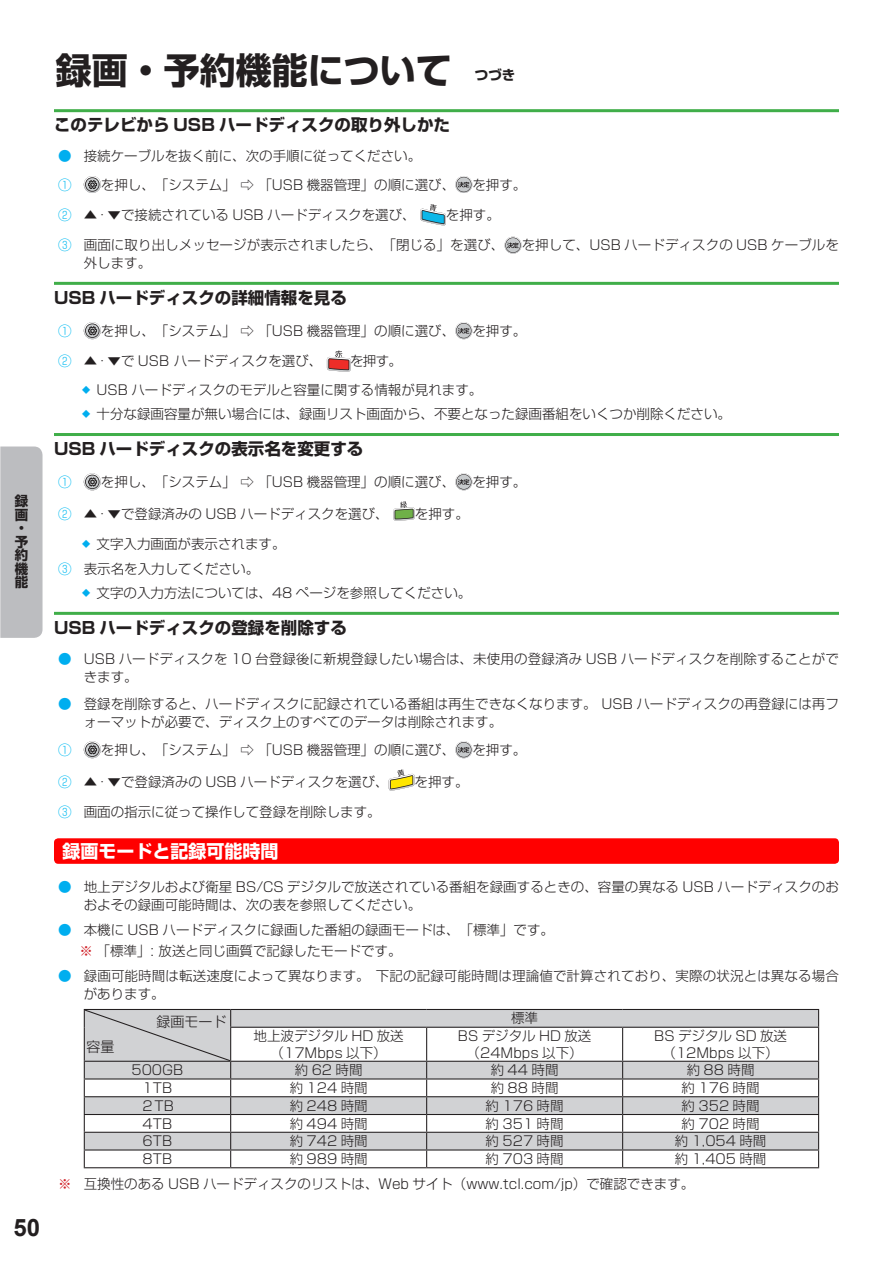
<style>
.page{position:relative;width:893px;height:1263px;background:#fff}
.page>*{position:absolute;margin:0;border:0;box-sizing:border-box;transform-origin:0 0}
.一级标题副本{font:700 36px "Shin Go Pro";color:#231f20}
.t1{font:700 24px "Arial";color:#231f20}
.二级标题{font:700 18px "Shin Go Pro";color:#fff}
.正文突出{font:700 16.5px "Shin Go Pro";color:#231f20}
.正文{font:300 13.95px "Shin Go Pro";color:#231f20}
.正文-2{font:300 13.5px/18px "Shin Go Pro";color:#231f20}
.一级标题副本-2{font:700 13.5px/13.5px "Shin Go Pro";color:#231f20}
.t2{font:300 13.5px "Shin Go Pro";color:#00baf1}
.s1{font-weight:400;color:#00aeef}
.s2{color:#00baf1}
.s3{color:#00aeef}
.s4{color:#d1232a}
</style>
<div class="page">
<div style="left:0;top:446px;width:43px;height:192px;background:#bcbdc0"></div>
<hr style="left:54px;top:109px;width:785px;height:3px;background:#40ae49">
<hr style="left:54px;top:282px;width:785px;height:3px;background:#40ae49">
<hr style="left:54px;top:433px;width:785px;height:3px;background:#40ae49">
<hr style="left:54px;top:612px;width:785px;height:3px;background:#40ae49">
<svg style="left:84px;top:176px;width:17px;height:17px"></svg>
<svg style="left:455px;top:176px;width:17px;height:17px"></svg>
<svg style="left:420px;top:204px;width:26px;height:21px"></svg>
<svg style="left:504px;top:237px;width:18px;height:17px"></svg>
<svg style="left:84px;top:322px;width:17px;height:17px"></svg>
<svg style="left:455px;top:322px;width:17px;height:17px"></svg>
<svg style="left:327px;top:350px;width:24px;height:22px"></svg>
<svg style="left:84px;top:473px;width:17px;height:17px"></svg>
<svg style="left:455px;top:473px;width:17px;height:17px"></svg>
<svg style="left:393px;top:501px;width:22px;height:20px"></svg>
<svg style="left:84px;top:741px;width:17px;height:17px"></svg>
<svg style="left:455px;top:741px;width:17px;height:17px"></svg>
<svg style="left:389px;top:769px;width:26px;height:22px"></svg>
<div style="left:54px;top:838px;width:785px;height:26px;background:#f00;border-radius:4px"></div>
<svg style="left:231px;top:1010px;width:587px;height:139px;fill:#d1d2d4"></svg>
<hr style="left:84px;top:1009px;width:147px;height:1px;background:#231f20">
<hr style="left:231px;top:1009px;width:196px;height:1px;background:#231f20">
<hr style="left:427px;top:1009px;width:196px;height:1px;background:#231f20">
<hr style="left:623px;top:1009px;width:196px;height:1px;background:#231f20">
<svg style="left:818px;top:1010px;width:1px;height:17px"></svg>
<hr style="left:230px;top:1027px;width:197px;height:1px;background:#231f20">
<hr style="left:427px;top:1027px;width:196px;height:1px;background:#231f20">
<hr style="left:426px;top:1028px;width:1px;height:33px;background:#231f20">
<hr style="left:623px;top:1027px;width:196px;height:1px;background:#231f20">
<hr style="left:622px;top:1028px;width:1px;height:33px;background:#231f20">
<hr style="left:818px;top:1028px;width:1px;height:33px;background:#231f20">
<hr style="left:231px;top:1061px;width:196px;height:1px;background:#231f20">
<hr style="left:427px;top:1061px;width:196px;height:1px;background:#231f20">
<hr style="left:623px;top:1061px;width:196px;height:1px;background:#231f20">
<hr style="left:231px;top:1078px;width:196px;height:1px;background:#231f20">
<hr style="left:427px;top:1078px;width:196px;height:1px;background:#231f20">
<hr style="left:623px;top:1078px;width:196px;height:1px;background:#231f20">
<hr style="left:231px;top:1096px;width:196px;height:1px;background:#231f20">
<hr style="left:427px;top:1096px;width:196px;height:1px;background:#231f20">
<hr style="left:623px;top:1096px;width:196px;height:1px;background:#231f20">
<hr style="left:231px;top:1114px;width:196px;height:1px;background:#231f20">
<hr style="left:427px;top:1114px;width:196px;height:1px;background:#231f20">
<hr style="left:623px;top:1114px;width:196px;height:1px;background:#231f20">
<hr style="left:231px;top:1132px;width:196px;height:1px;background:#231f20">
<hr style="left:427px;top:1132px;width:196px;height:1px;background:#231f20">
<hr style="left:623px;top:1132px;width:196px;height:1px;background:#231f20">
<hr style="left:231px;top:1149px;width:196px;height:1px;background:#231f20">
<hr style="left:427px;top:1149px;width:196px;height:1px;background:#231f20">
<svg style="left:426px;top:1062px;width:1px;height:105px"></svg>
<hr style="left:623px;top:1149px;width:196px;height:1px;background:#231f20">
<svg style="left:622px;top:1062px;width:1px;height:105px"></svg>
<svg style="left:818px;top:1062px;width:1px;height:105px"></svg>
<hr style="left:84px;top:1167px;width:147px;height:1px;background:#231f20">
<hr style="left:231px;top:1167px;width:196px;height:1px;background:#231f20">
<hr style="left:427px;top:1167px;width:196px;height:1px;background:#231f20">
<hr style="left:623px;top:1167px;width:196px;height:1px;background:#231f20">
<svg style="left:84px;top:1010px;width:147px;height:157px"></svg>
<p class="一级标题副本-2" style="left:15px;top:493px;width:15px">録画・予約機能</p>
<h2 class="t1" style="left:14px;top:1211px;width:28px">50</h2>
<p class="一级标题副本" style="left:56px;top:42px;width:397px">録画・予約機能について</p>
<p class="一级标题副本-2" style="left:475px;top:66px;width:42px">つづき</p>
<p class="正文突出" style="left:54px;top:112px;width:397px">このテレビから USB ハードディスクの取り外しかた</p>
<p class="正文-2" style="left:58px;top:146px;width:365px"><span class="s1">●</span> 接続ケーブルを抜く前に、次の手順に従ってください。</p>
<p class="t2" style="left:58px;top:173px;width:15px">①</p>
<p class="正文-2" style="left:101px;top:174px;width:356px">を押し、「システム」 ⇨ 「USB 機器管理」の順に選び、</p>
<p class="正文-2" style="left:472px;top:174px;width:55px">を押す。</p>
<p class="正文-2" style="left:58px;top:204px;width:359px"><span class="s2">②</span> ▲ · ▼で接続されている USB ハードディスクを選び、</p>
<p class="正文-2" style="left:446px;top:204px;width:55px">を押す。</p>
<p class="正文-2" style="left:58px;top:235px;width:448px"><span class="s2">③</span> 画面に取り出しメッセージが表示されましたら、「閉じる」を選び、</p>
<p class="正文-2" style="left:522px;top:235px;width:319px">を押して、USB ハードディスクの USB ケーブルを</p>
<p class="正文-2" style="left:84px;top:252px;width:69px">外します。</p>
<p class="正文突出" style="left:54px;top:285px;width:294px">USB ハードディスクの詳細情報を見る</p>
<p class="t2" style="left:58px;top:320px;width:15px">①</p>
<p class="正文-2" style="left:101px;top:320px;width:356px">を押し、「システム」 ⇨ 「USB 機器管理」の順に選び、</p>
<p class="正文-2" style="left:472px;top:320px;width:55px">を押す。</p>
<p class="正文-2" style="left:58px;top:350px;width:266px"><span class="s2">②</span> ▲ · ▼で USB ハードディスクを選び、</p>
<p class="正文-2" style="left:350px;top:350px;width:53px">を押す。</p>
<p class="正文-2" style="left:80px;top:379px;width:404px"><span class="s3">⿙</span> USB ハードディスクのモデルと容量に関する情報が見れます。</p>
<p class="正文-2" style="left:80px;top:404px;width:653px"><span class="s3">⿙</span> 十分な録画容量が無い場合には、録画リスト画面から、不要となった録画番組をいくつか削除ください。</p>
<p class="正文突出" style="left:54px;top:436px;width:311px">USB ハードディスクの表示名を変更する</p>
<p class="t2" style="left:58px;top:471px;width:15px">①</p>
<p class="正文-2" style="left:101px;top:471px;width:356px">を押し、「システム」 ⇨ 「USB 機器管理」の順に選び、</p>
<p class="正文-2" style="left:472px;top:471px;width:55px">を押す。</p>
<p class="正文-2" style="left:58px;top:503px;width:332px"><span class="s2">②</span> ▲ · ▼で登録済みの USB ハードディスクを選び、</p>
<p class="正文-2" style="left:415px;top:503px;width:55px">を押す。</p>
<p class="正文-2" style="left:80px;top:533px;width:208px"><span class="s3">⿙</span> 文字入力画面が表示されます。</p>
<p class="正文-2" style="left:58px;top:558px;width:203px"><span class="s2">③</span> 表示名を入力してください。</p>
<p class="正文-2" style="left:80px;top:582px;width:393px"><span class="s3">⿙</span> 文字の入力方法については、48 ページを参照してください。</p>
<p class="正文突出" style="left:54px;top:615px;width:294px">USB ハードディスクの登録を削除する</p>
<p class="正文-2" style="left:84px;top:648px;width:757px;text-indent:-26px"><span class="s1">●</span> USB ハードディスクを 10 台登録後に新規登録したい場合は、未使用の登録済み USB ハードディスクを削除することができます。</p>
<p class="正文-2" style="left:84px;top:693px;width:757px;text-indent:-26px"><span class="s1">●</span> 登録を削除すると、ハードディスクに記録されている番組は再生できなくなります。 USB ハードディスクの再登録には再フォーマットが必要で、ディスク上のすべてのデータは削除されます。</p>
<p class="t2" style="left:58px;top:739px;width:15px">①</p>
<p class="正文-2" style="left:101px;top:739px;width:356px">を押し、「システム」 ⇨ 「USB 機器管理」の順に選び、</p>
<p class="正文-2" style="left:472px;top:739px;width:55px">を押す。</p>
<p class="正文-2" style="left:58px;top:771px;width:332px"><span class="s2">②</span> ▲ · ▼で登録済みの USB ハードディスクを選び、</p>
<p class="正文-2" style="left:415px;top:771px;width:55px">を押す。</p>
<p class="正文-2" style="left:58px;top:801px;width:324px"><span class="s2">③</span> 画面の指示に従って操作して登録を削除します。</p>
<p class="二级标题" style="left:63px;top:837px;width:217px">録画モードと記録可能時間</p>
<p class="正文-2" style="left:84px;top:876px;width:757px;text-indent:-26px"><span class="s1">●</span> 地上デジタルおよび衛星 BS/CS デジタルで放送されている番組を録画するときの、容量の異なる USB ハードディスクのおおよその録画可能時間は、次の表を参照してください。</p>
<p class="正文-2" style="left:58px;top:919px;width:497px"><span class="s1">●</span> 本機に USB ハードディスクに録画した番組の録画モードは、「標準」です。</p>
<p class="正文-2" style="left:80px;top:940px;width:323px"><span class="s4">※</span> 「標準」: 放送と同じ画質で記録したモードです。</p>
<p class="正文-2" style="left:84px;top:965px;width:757px;text-indent:-26px"><span class="s1">●</span> 録画可能時間は転送速度によって異なります。下記の記録可能時間は理論値で計算されており、実際の状況とは異なる場合があります。</p>
<p class="正文" style="left:156px;top:1010px;width:71px">録画モード</p>
<p class="正文-2" style="left:511px;top:1008px;width:28px">標準</p>
<p class="正文-2" style="left:254px;top:1025px;width:152px">地上波デジタル HD 放送</p>
<p class="正文-2" style="left:271px;top:1042px;width:118px">（17Mbps 以下）</p>
<p class="正文-2" style="left:458px;top:1025px;width:135px">BS デジタル HD 放送</p>
<p class="正文-2" style="left:467px;top:1042px;width:118px">（24Mbps 以下）</p>
<p class="正文-2" style="left:654px;top:1025px;width:134px">BS デジタル SD 放送</p>
<p class="正文-2" style="left:663px;top:1042px;width:118px">（12Mbps 以下）</p>
<p class="正文-2" style="left:131px;top:1059px;width:53px">500GB</p>
<p class="正文-2" style="left:295px;top:1059px;width:69px">約 62 時間</p>
<p class="正文-2" style="left:491px;top:1059px;width:69px">約 44 時間</p>
<p class="正文-2" style="left:687px;top:1059px;width:69px">約 88 時間</p>
<p class="正文-2" style="left:143px;top:1077px;width:31px">1TB</p>
<p class="正文-2" style="left:290px;top:1077px;width:79px">約 124 時間</p>
<p class="正文-2" style="left:491px;top:1077px;width:69px">約 88 時間</p>
<p class="正文-2" style="left:682px;top:1077px;width:79px">約 176 時間</p>
<p class="正文-2" style="left:141px;top:1095px;width:34px">２TB</p>
<p class="正文-2" style="left:290px;top:1095px;width:79px">約 248 時間</p>
<p class="正文-2" style="left:486px;top:1095px;width:79px">約 176 時間</p>
<p class="正文-2" style="left:682px;top:1095px;width:79px">約 352 時間</p>
<p class="正文-2" style="left:143px;top:1113px;width:31px">4TB</p>
<p class="正文-2" style="left:290px;top:1113px;width:79px">約 494 時間</p>
<p class="正文-2" style="left:486px;top:1113px;width:79px">約 351 時間</p>
<p class="正文-2" style="left:682px;top:1113px;width:79px">約 702 時間</p>
<p class="正文-2" style="left:143px;top:1130px;width:31px">6TB</p>
<p class="正文-2" style="left:290px;top:1130px;width:79px">約 742 時間</p>
<p class="正文-2" style="left:486px;top:1130px;width:79px">約 527 時間</p>
<p class="正文-2" style="left:675px;top:1130px;width:93px">約 1,054 時間</p>
<p class="正文-2" style="left:143px;top:1148px;width:31px">8TB</p>
<p class="正文-2" style="left:290px;top:1148px;width:79px">約 989 時間</p>
<p class="正文-2" style="left:486px;top:1148px;width:79px">約 703 時間</p>
<p class="正文-2" style="left:675px;top:1148px;width:93px">約 1,405 時間</p>
<p class="正文-2" style="left:58px;top:1173px;width:638px"><span class="s4">※</span> 互換性のある USB ハードディスクのリストは、Web サイト（www.tcl.com/jp）で確認できます。</p>
</div>
